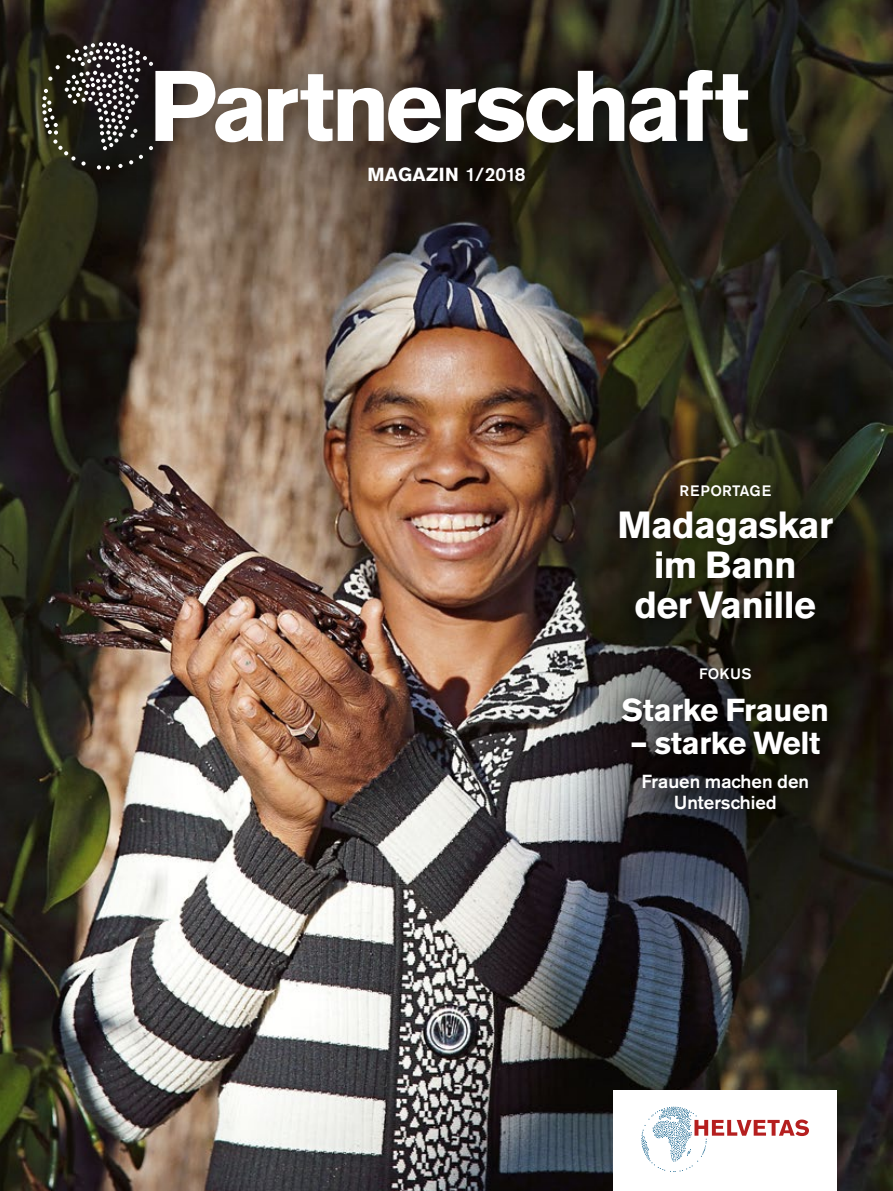
<style>
.page{position:relative;width:893px;height:1191px;background:#fff}
.page>*{position:absolute;margin:0;border:0;box-sizing:border-box;transform-origin:0 0}
.t1{font:700 99.15px "Akzidenz Grotesk BE";letter-spacing:-.035em;color:#fff}
.t2{font:700 37.5px/39.8px "Akzidenz Grotesk BE";letter-spacing:-.02em;color:#fff;text-align:center}
.t3{font:700 31.5px "Akzidenz Grotesk BE";letter-spacing:-.015em;color:#fff}
.t4{font:500 18.75px/21px "Akzidenz Grotesk BE";color:#fff;text-align:center}
.t5{font:700 18.75px "Akzidenz Grotesk BE";letter-spacing:.025em;color:#fff}
.t6{font:500 15px "Akzidenz Grotesk BE";letter-spacing:.02em;color:#fff}
.s1{font-weight:500;font-size:19.05px}
.s2{font-weight:500}
</style>
<div class="page">
<img style="left:0;top:0;width:893px;height:1191px">
<div style="left:613px;top:1090px;width:224px;height:101px;background:#fff"></div>
<svg style="left:641px;top:1106px;width:168px;height:66px"></svg>
<svg style="left:42px;top:42px;width:62px;height:128px;background:#39372d"></svg>
<div style="left:104px;top:20px;width:691px;height:172px;background:#000;opacity:.5"></div>
<div style="left:602px;top:467px;width:248px;height:169px;background:#000;opacity:.8"></div>
<div style="left:605px;top:649px;width:240px;height:178px;background:#000;opacity:.8"></div>
<h1 class="t1" style="left:149px;top:49px;width:602px">Partnerschaft</h1>
<p class="t5" style="left:367px;top:164px;width:160px">MAGAZIN <span class="s1">1</span><span class="s2">/</span><span class="s1">2018</span></p>
<p class="t6" style="left:679px;top:481px;width:93px">REPORTAGE</p>
<p class="t2" style="left:617px;top:506px;width:217px">Madagaskar im Bann<br>der Vanille</p>
<p class="t6" style="left:699px;top:664px;width:54px">FOKUS</p>
<p class="t3" style="left:621px;top:692px;width:209px">Starke Frauen</p>
<p class="t3" style="left:630px;top:724px;width:192px">– starke Welt</p>
<p class="t4" style="left:641px;top:771px;width:169px">Frauen machen den<br>Unterschied</p>
</div>
